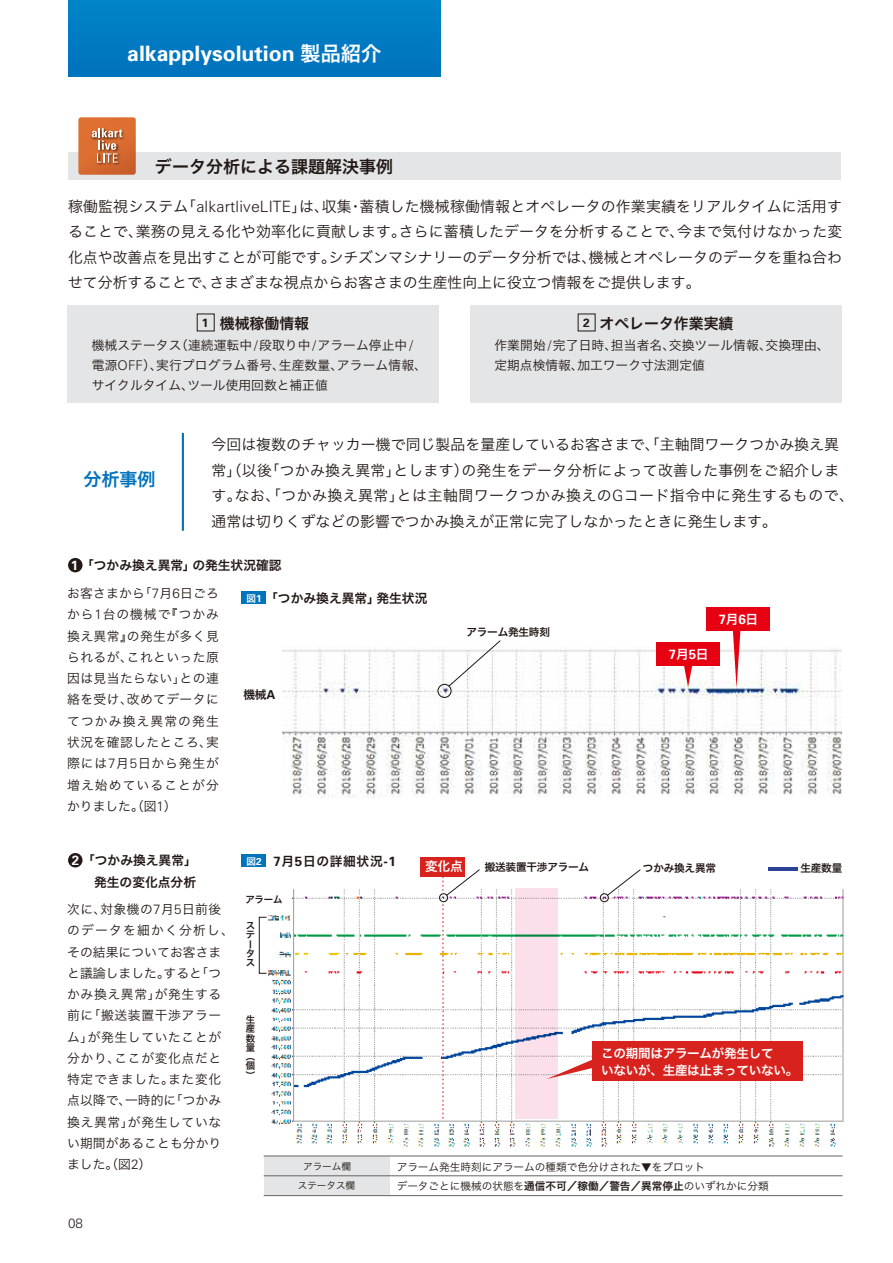
<style>
.page{position:relative;width:893px;height:1263px;background:#fff}
.page>*{position:absolute;margin:0;border:0;box-sizing:border-box;transform-origin:0 0}
.t1{font:700 21.15px "Univers";color:#fff}
.t2{font:18px "Hira Kaku Pro W6";color:#0073bd}
.t3{font:16.95px "Hira Kaku Pro W6";color:#221815}
.t4{font:14.85px/25.5px "Hira Kaku Pro W3";letter-spacing:.005em;color:#221815}
.t5{font:14.85px "Hira Kaku Pro W6";color:#221815}
.t6{font:700 13.35px "Univers";color:#fff}
.t7{font:300 13.35px "Zurich BT";color:#221815}
.t8{font:12.75px/21.3px "Hira Kaku Pro W3";letter-spacing:.01em;color:#221815}
.t9{font:12.75px/21.3px "Hira Kaku Pro W3";letter-spacing:.05em;color:#221815}
.t10{font:12.75px "Hira Kaku Pro W6";color:#221815}
.t11{font:12.75px "Hira Kaku Pro W6";color:#fff}
.t12{font:12.6px/17.7px "Hira Kaku Pro W6";letter-spacing:-.02em;color:#fff}
.t13{font:11.7px "Hira Kaku Pro W6";color:#221815}
.t14{font:10.65px/19px "Hira Kaku Pro W3";color:#221815}
.t15{font:10.65px "Hira Kaku Pro W6";letter-spacing:-.02em;color:#221815}
.t16{font:9.6px "Hira Kaku Pro W3";color:#221815}
.t17{font:9.45px/9.3px "Hira Kaku Pro W6";color:#221815}
.s1{font-family:"Hira Kaku Pro W6";font-weight:400;font-size:20.25px}
.s2{font-family:"Zurich BT";font-weight:300;font-size:15.6px}
.s3{font-family:"Univers";font-weight:700;font-size:12px}
.s4{font-family:"Zurich BT";font-weight:300;font-size:13.35px}
.s5{font-family:"Univers";font-weight:700;font-size:13.35px;color:#fff}
.s6{font-size:9.6px;color:#fff}
.s7{font-family:"Univers";font-weight:700;font-size:10.05px;color:#fff}
.s8{font-family:"Univers";font-weight:700;font-size:12.3px}
.s9{font-family:"Hira Kaku Pro W6";font-weight:400;font-size:12.75px}
.s10{font-family:"Univers";font-weight:700;font-size:13.35px}
.s11{font-family:"Hira Kaku Pro W6"}
</style>
<div class="page">
<img style="left:282px;top:646px;width:560px;height:151px">
<div style="left:470px;top:305px;width:371px;height:98px;background:#e3e5e6"></div>
<div style="left:67px;top:305px;width:372px;height:98px;background:#e3e5e6"></div>
<div style="left:68px;top:152px;width:773px;height:28px;background:#e3e5e6"></div>
<div style="left:68px;top:558px;width:15px;height:14px;background:#221815;border-radius:50%"></div>
<div style="left:68px;top:853px;width:15px;height:14px;background:#221815;border-radius:50%"></div>
<svg style="left:78px;top:117px;width:58px;height:58px;background:#d47642"></svg>
<img style="left:258px;top:867px;width:586px;height:280px">
<div style="left:420px;top:857px;width:45px;height:19px;background:#d8221e"></div>
<div style="left:592px;top:1041px;width:211px;height:40px;background:#d8221e"></div>
<svg style="left:557px;top:1059px;width:35px;height:20px"></svg>
<svg style="left:442px;top:869px;width:38px;height:27px"></svg>
<svg style="left:442px;top:903px;width:2px;height:218px"></svg>
<div style="left:259px;top:917px;width:8px;height:56px;border:1px solid #221815"></div>
<div style="left:439px;top:893px;width:9px;height:9px;border:1px solid #221815;border-radius:50%"></div>
<svg style="left:607px;top:869px;width:34px;height:27px"></svg>
<div style="left:600px;top:893px;width:9px;height:9px;border:1px solid #221815;border-radius:50%"></div>
<div style="left:515px;top:888px;width:42px;height:231px;background:#fbe0ec"></div>
<hr style="left:182px;top:433px;width:2px;height:98px;background:#0073bd">
<svg style="left:732px;top:630px;width:9px;height:58px"></svg>
<div style="left:706px;top:607px;width:64px;height:23px;background:#e60012"></div>
<svg style="left:684px;top:666px;width:8px;height:21px"></svg>
<div style="left:656px;top:642px;width:64px;height:24px;background:#e60012"></div>
<svg style="left:449px;top:640px;width:52px;height:46px"></svg>
<div style="left:437px;top:684px;width:15px;height:14px;border:1px solid #221815;border-radius:50%"></div>
<div style="left:241px;top:854px;width:25px;height:13px;background:#0073bd"></div>
<div style="left:241px;top:591px;width:25px;height:13px;background:#0073bd"></div>
<div style="left:264px;top:1156px;width:125px;height:39px;background:#e3e5e6"></div>
<hr style="left:264px;top:1156px;width:578px;height:1px;background:#656464">
<hr style="left:264px;top:1175px;width:578px;height:1px;background:#656464">
<hr style="left:264px;top:1195px;width:578px;height:1px;background:#656464">
<hr style="left:768px;top:867px;width:29px;height:4px;background:#2c4198">
<div style="left:68px;top:0;width:373px;height:77px;background:#007bc3"></div>
<h1 class="t1" style="left:127px;top:40px;width:256px">alkapplysolution <span class="s1">製品紹介</span></h1>
<p class="t3" style="left:155px;top:151px;width:240px">データ分析による課題解決事例</p>
<p class="t4" style="left:68px;top:192px;width:776px;text-align:justify">稼働監視システム「<span class="s2">alkartliveLITE</span>」は、収集・蓄積した機械稼働情報とオペレータの作業実績をリアルタイムに活用することで、業務の見える化や効率化に貢献します。さらに蓄積したデータを分析することで、今まで気付けなかった変化点や改善点を見出すことが可能です。シチズンマシナリーのデータ分析では、機械とオペレータのデータを重ね合わせて分析することで、さまざまな視点からお客さまの生産性向上に役立つ情報をご提供します。</p>
<p class="t5" style="left:202px;top:310px;width:109px"><span class="s3">1</span> 機械稼働情報</p>
<p class="t5" style="left:583px;top:310px;width:152px"><span class="s3">2</span> オペレータ作業実績</p>
<p class="t8" style="left:92px;top:334px;width:337px;line-height:20.2px">機械ステータス（連続運転中<span class="s4">/</span>段取り中<span class="s4">/</span>アラーム停止中<span class="s4">/</span>電源<span class="s4">OFF</span>）、実行プログラム番号、生産数量、アラーム情報、サイクルタイム、ツール使用回数と補正値</p>
<p class="t8" style="left:494px;top:334px;width:337px;line-height:20.2px">作業開始<span class="s4">/</span>完了日時、担当者名、交換ツール情報、交換理由、定期点検情報、加工ワーク寸法測定値</p>
<p class="t2" style="left:83px;top:463px;width:74px">分析事例</p>
<p class="t4" style="left:211px;top:431px;width:644px">今回は複数のチャッカー機で同じ製品を量産しているお客さまで、「主軸間ワークつかみ換え異常」（以後「つかみ換え異常」とします）の発生をデータ分析によって改善した事例をご紹介します。なお、「つかみ換え異常」とは主軸間ワークつかみ換えの<span class="s2">G</span>コード指令中に発生するもので、通常は切りくずなどの影響でつかみ換えが正常に完了しなかったときに発生します。</p>
<p class="t10" style="left:71px;top:554px;width:212px"><span class="s5">1</span> 「つかみ換え異常」の発生状況確認</p>
<p class="t8" style="left:67px;top:582px;width:153px;text-align:justify">お客さまから「<span class="s4">7</span>月<span class="s4">6</span>日ごろから<span class="s4">1</span>台の機械で『つかみ換え異常』の発生が多く見られるが、これといった原因は見当たらない」との連絡を受け、改めてデータにてつかみ換え異常の発生状況を確認したところ、実際には<span class="s4">7</span>月<span class="s4">5</span>日から発生が増え始めていることが分かりました。（図<span class="s4">1</span>）</p>
<p class="t10" style="left:247px;top:586px;width:182px"><span class="s6">図</span><span class="s7">1</span> 「つかみ換え異常」発生状況</p>
<p class="t13" style="left:243px;top:684px;width:33px">機械<span class="s8">A</span></p>
<p class="t15" style="left:466px;top:622px;width:85px">アラーム発生時刻</p>
<p class="t6" style="left:669px;top:646px;width:41px">7<span class="s9">月</span>5<span class="s9">日</span></p>
<p class="t6" style="left:719px;top:611px;width:41px">7<span class="s9">月</span>6<span class="s9">日</span></p>
<p class="t10" style="left:72px;top:849px;width:127px"><span class="s5">2</span> 「つかみ換え異常」</p>
<p class="t10" style="left:94px;top:870px;width:104px">発生の変化点分析</p>
<p class="t9" style="left:67px;top:898px;width:168px">次に、対象機の<span class="s4">7</span>月<span class="s4">5</span>日前後のデータを細かく分析し、その結果についてお客さまと議論しました。すると「つかみ換え異常」が発生する前に「搬送装置干渉アラーム」が発生していたことが分かり、ここが変化点だと特定できました。また変化点以降で、一時的に「つかみ換え異常」が発生していない期間があることも分かりました。（図<span class="s4">2</span>）</p>
<p class="t7" style="left:68px;top:1215px;width:16px">08</p>
<p class="t10" style="left:247px;top:849px;width:151px"><span class="s6">図</span><span class="s7">2</span> <span class="s10">7</span>月<span class="s10">5</span>日の詳細状況<span class="s10">-1</span></p>
<p class="t17" style="left:245px;top:894px;width:39px">アラーム</p>
<p class="t17" style="left:246px;top:920px;width:10px">ステータス</p>
<p class="t17" style="left:246px;top:1014px;width:11px;text-align:justify">生産数量（個）</p>
<p class="t11" style="left:425px;top:855px;width:39px">変化点</p>
<p class="t15" style="left:485px;top:857px;width:106px">搬送装置干渉アラーム</p>
<p class="t15" style="left:643px;top:858px;width:75px">つかみ換え異常</p>
<p class="t15" style="left:800px;top:859px;width:43px">生産数量</p>
<p class="t12" style="left:601px;top:1044px;width:199px">この期間はアラームが発生して<br>いないが、生産は止まっていない。</p>
<p class="t16" style="left:303px;top:1157px;width:49px">アラーム欄</p>
<p class="t16" style="left:298px;top:1177px;width:59px">ステータス欄</p>
<p class="t14" style="left:397px;top:1156px;width:374px">アラーム発生時刻にアラームの種類で色分けされた▼をプロット<br>データごとに機械の状態を<span class="s11">通信不可／稼働／警告／異常停止</span>のいずれかに分類</p>
</div>
